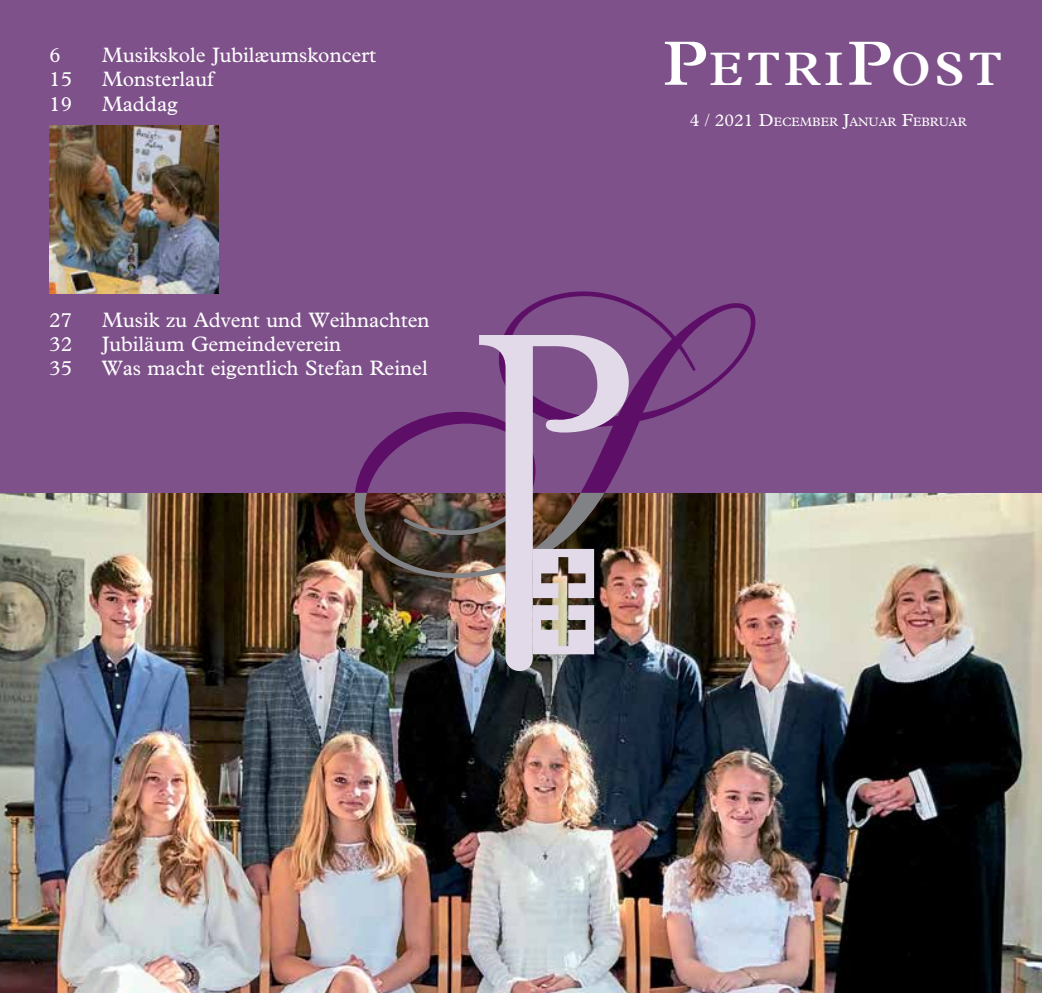
<style>
.page{position:relative;width:1042px;height:993px;background:#fff}
.page>*{position:absolute;margin:0;border:0;box-sizing:border-box;transform-origin:0 0}
.t1{font:600 47.25px "Plantin";letter-spacing:.075em;color:#fff}
.t2{font:21px "Plantin";color:#fff}
.t3{font:12.25px "Plantin";color:#fff}
.s1{font-size:63px}
.s2{font-size:17.5px}
</style>
<div class="page">
<img style="left:0;top:492px;width:1042px;height:500px">
<div style="left:0;top:0;width:1042px;height:492px;background:#7e518a"></div>
<svg style="left:504px;top:291px;width:251px;height:154px"></svg>
<img style="left:479px;top:335px;width:150px;height:336px">
<img style="left:354px;top:412px;width:251px;height:186px">
<svg style="left:533px;top:605px;width:61px;height:49px;background:#ccc5c8"></svg>
<img style="left:49px;top:125px;width:170px;height:169px">
<svg style="left:1040px;top:987px;width:2px;height:6px"></svg>
<p class="t2" style="left:49px;top:43px;width:13px">6</p>
<p class="t2" style="left:102px;top:43px;width:276px">Musikskole Jubilæumskoncert</p>
<p class="t2" style="left:49px;top:67px;width:25px">15</p>
<p class="t2" style="left:102px;top:67px;width:113px">Monsterlauf</p>
<p class="t2" style="left:49px;top:91px;width:25px">19</p>
<p class="t2" style="left:102px;top:91px;width:77px">Maddag</p>
<p class="t2" style="left:49px;top:308px;width:25px">27</p>
<p class="t2" style="left:102px;top:308px;width:329px">Musik zu Advent und Weihnachten</p>
<p class="t2" style="left:49px;top:332px;width:25px">32</p>
<p class="t2" style="left:102px;top:332px;width:241px">Jubiläum Gemeindeverein</p>
<p class="t2" style="left:49px;top:356px;width:25px">35</p>
<p class="t2" style="left:102px;top:356px;width:328px">Was macht eigentlich Stefan Reinel</p>
<h1 class="t1" style="left:663px;top:41px;width:341px"><span class="s1">P</span>ETRI<span class="s1">P</span>OST</h1>
<p class="t3" style="left:690px;top:114px;width:278px"><span class="s2">4 / 2021 D</span>ECEMBER <span class="s2">J</span>ANUAR <span class="s2">F</span>EBRUAR</p>
</div>
